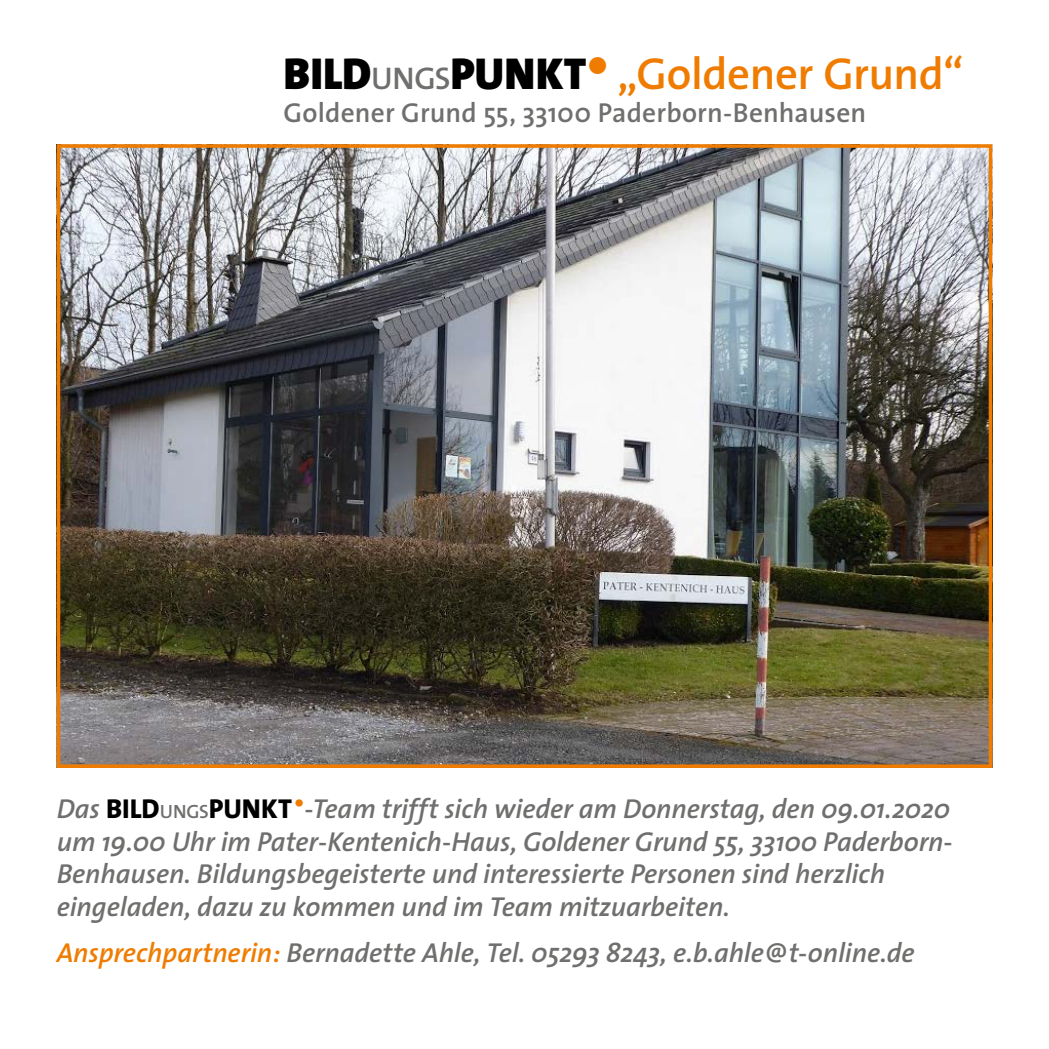
<style>
.page{position:relative;width:1049px;height:1049px;background:#fff}
.page>*{position:absolute;margin:0;border:0;box-sizing:border-box;transform-origin:0 0}
.t1{font:600 45px "The Sans";letter-spacing:-.01em;color:#ef7c00}
.t2{font:italic 600 27.5px/32.5px "The Sans";letter-spacing:-.005em;color:#6f6f6e}
.t3{font:600 27.5px "The Sans";letter-spacing:.005em;color:#6f6f6e}
.s1{font-family:"The Sans Black Caps";font-weight:400;color:#000}
.s2{font-size:31.5px;color:#6f6f6e}
.s3{font-weight:800;font-style:normal;color:#000}
.s4{font-family:"The Sans Semi Bold Caps";font-weight:400;font-style:normal;font-size:19.25px}
.s5{color:#ef7c00}
</style>
<div class="page">
<img style="left:62px;top:149px;width:925px;height:614px">
<div style="left:57px;top:144px;width:935px;height:624px;border:4px solid #ef7c00"></div>
<h1 class="t1" style="left:283px;top:37px;width:682px"><span class="s1">BILD</span><span class="s2">UNGS</span><span class="s1">PUNKT</span> <sup>•</sup> „Goldener Grund“</h1>
<p class="t3" style="left:283px;top:90px;width:584px">Goldener Grund 55, 33100 Paderborn-Benhausen</p>
<p class="t2" style="left:57px;top:792px;width:897px">Das <span class="s3">BILD</span><span class="s4">UNGS</span><span class="s3">PUNKT</span><sup>•</sup>-Team trifft sich wieder am Donnerstag, den 09.01.2020 um 19.00 Uhr im Pater-Kentenich-Haus, Goldener Grund 55, 33100 Paderborn-Benhausen. Bildungs begeisterte und interessierte Personen sind herzlich eingeladen, dazu zu kommen und im Team mitzuarbeiten.</p>
<p class="t2" style="left:57px;top:936px;width:859px"><span class="s5">Ansprechpartnerin:</span> Bernadette Ahle, Tel. 05293 8243, e.b.ahle@t-online.de</p>
</div>
